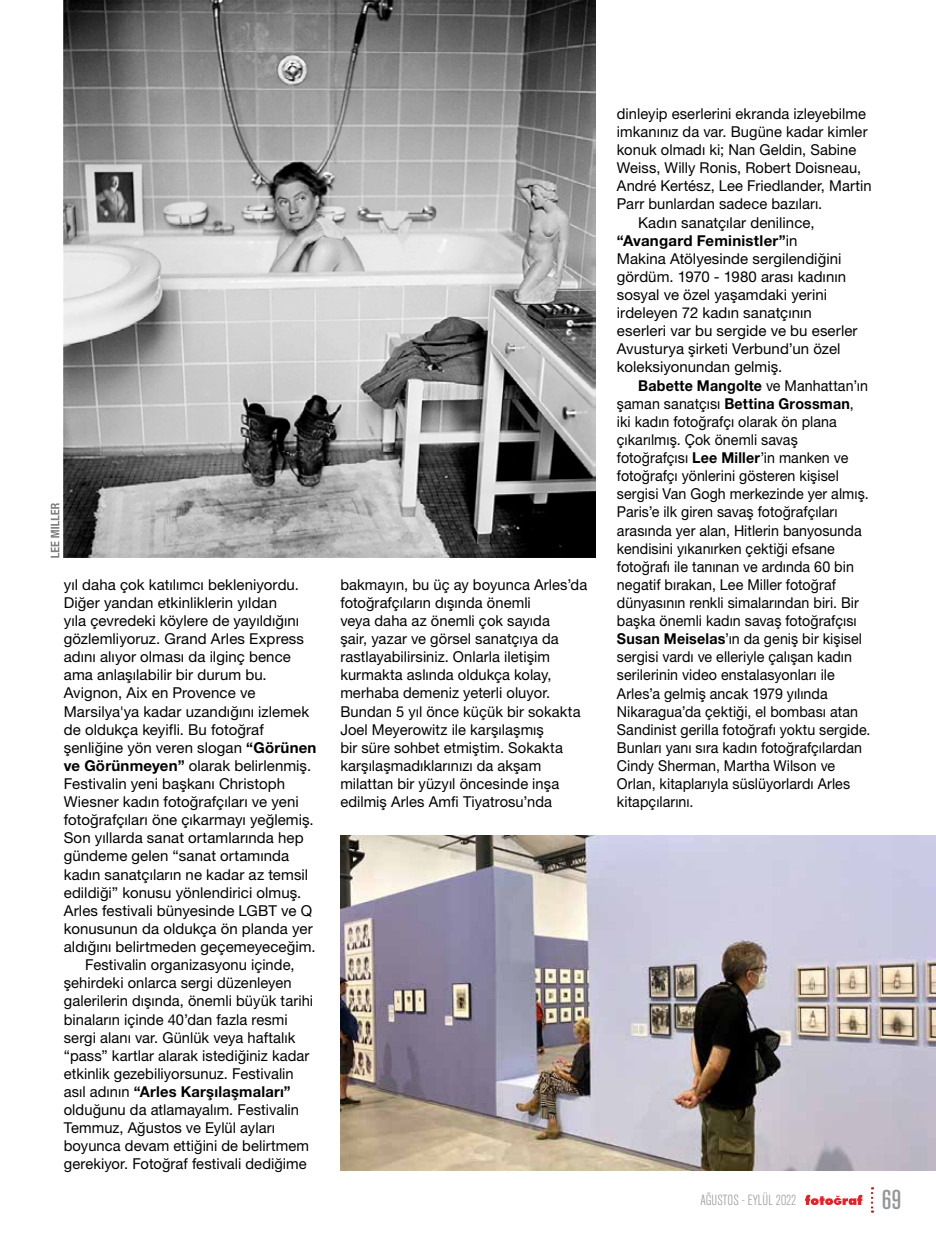
<style>
.page{position:relative;width:936px;height:1234px;background:#fff}
.page>*{position:absolute;margin:0;border:0;box-sizing:border-box;transform-origin:0 0}
.t1{font:500 condensed 27px "Akzidenz Grotesk Std";color:#939598}
.t2{font:15px/18.1px "Helvetica Neue LT Std";letter-spacing:.005em;color:#000}
.t3{font:15px "Helvetica Neue LT Std";letter-spacing:.005em;color:#000;scale:.95 1}
.t4{font:700 15px "Helvetica Neue LT Std";letter-spacing:.015em;color:#000}
.t5{font:700 15px "Helvetica Neue LT Std";letter-spacing:.015em;color:#000;scale:.95 1}
.t6{font:300 condensed 14.55px "Akzidenz Grotesk Std";color:#939598}
.s1{font-weight:700}
.s2{font-weight:400}
</style>
<div class="page">
<svg style="left:805px;top:1194px;width:57px;height:11px"></svg>
<svg style="left:870px;top:1187px;width:3px;height:25px"></svg>
<img style="left:64px;top:0;width:531px;height:557px">
<img style="left:340px;top:835px;width:595px;height:334px">
<svg style="left:51px;top:503px;width:8px;height:54px"></svg>
<p class="t2" style="left:64px;top:575px;width:237px">yıl daha çok katılımcı bekleniyordu.</p>
<p class="t2" style="left:64px;top:593px;width:215px">Diğer yandan etkinliklerin yıldan</p>
<p class="t2" style="left:64px;top:611px;width:237px">yıla çevredeki köylere de yayıldığını</p>
<p class="t2" style="left:64px;top:629px;width:242px">gözlemliyoruz. Grand Arles Express</p>
<p class="t2" style="left:64px;top:647px;width:228px">adını alıyor olması da ilginç bence</p>
<p class="t2" style="left:64px;top:665px;width:204px">ama anlaşılabilir bir durum bu.</p>
<p class="t2" style="left:64px;top:683px;width:193px">Avignon, Aix en Provence ve</p>
<p class="t2" style="left:64px;top:701px;width:247px">Marsilya'ya kadar uzandığını izlemek</p>
<p class="t2" style="left:64px;top:719px;width:201px">de oldukça keyifli. Bu fotoğraf</p>
<p class="t2" style="left:64px;top:738px;width:254px">şenliğine yön veren slogan <span class="s1">“Görünen</span></p>
<p class="t2" style="left:64px;top:756px;width:249px"><span class="s1">ve Görünmeyen”</span> olarak belirlenmiş.</p>
<p class="t2" style="left:64px;top:774px;width:223px">Festivalin yeni başkanı Christoph</p>
<p class="t2" style="left:64px;top:792px;width:236px">Wiesner kadın fotoğrafçıları ve yeni</p>
<p class="t2" style="left:64px;top:810px;width:251px">fotoğrafçıları öne çıkarmayı yeğlemiş.</p>
<p class="t2" style="left:64px;top:828px;width:241px">Son yıllarda sanat ortamlarında hep</p>
<p class="t2" style="left:64px;top:846px;width:227px">gündeme gelen “sanat ortamında</p>
<p class="t2" style="left:64px;top:864px;width:246px">kadın sanatçıların ne kadar az temsil</p>
<p class="t2" style="left:64px;top:882px;width:239px">edildiği” konusu yönlendirici olmuş.</p>
<p class="t2" style="left:64px;top:901px;width:250px">Arles festivali bünyesinde LGBT ve Q</p>
<p class="t2" style="left:64px;top:919px;width:250px">konusunun da oldukça ön planda yer</p>
<p class="t2" style="left:64px;top:937px;width:253px">aldığını belirtmeden geçemeyeceğim.</p>
<p class="t2" style="left:85px;top:955px;width:211px">Festivalin organizasyonu içinde,</p>
<p class="t2" style="left:64px;top:973px;width:229px">şehirdeki onlarca sergi düzenleyen</p>
<p class="t2" style="left:64px;top:991px;width:251px">galerilerin dışında, önemli büyük tarihi</p>
<p class="t2" style="left:64px;top:1009px;width:225px">binaların içinde 40’dan fazla resmi</p>
<p class="t2" style="left:64px;top:1027px;width:233px">sergi alanı var. Günlük veya haftalık</p>
<p class="t2" style="left:64px;top:1045px;width:247px">“pass” kartlar alarak istediğiniz kadar</p>
<p class="t2" style="left:64px;top:1063px;width:231px">etkinlik gezebiliyorsunuz. Festivalin</p>
<p class="t4" style="left:64px;top:1082px;width:228px"><span class="s2">asıl adının</span> “Arles Karşılaşmaları”</p>
<p class="t2" style="left:64px;top:1100px;width:237px">olduğunu da atlamayalım. Festivalin</p>
<p class="t2" style="left:64px;top:1118px;width:213px">Temmuz, Ağustos ve Eylül ayları</p>
<p class="t2" style="left:64px;top:1136px;width:247px">boyunca devam ettiğini de belirtmem</p>
<p class="t2" style="left:64px;top:1154px;width:244px">gerekiyor. Fotoğraf festivali dediğime</p>
<p class="t2" style="left:340px;top:575px;width:248px">bakmayın, bu üç ay boyunca Arles’da fotoğrafçıların dışında önemli<br>veya daha az önemli çok sayıda<br>şair, yazar ve görsel sanatçıya da rastlayabilirsiniz. Onlarla iletişim kurmakta aslında oldukça kolay, merhaba demeniz yeterli oluyor.<br>Bundan 5 yıl önce küçük bir sokakta Joel Meyerowitz ile karşılaşmış<br>bir süre sohbet etmiştim. Sokakta karşılaşmadıklarınızı da akşam milattan bir yüzyıl öncesinde inşa edilmiş Arles Amfi Tiyatrosu’nda</p>
<p class="t2" style="left:617px;top:104px;width:250px">dinleyip eserlerini ekranda izleyebilme</p>
<p class="t2" style="left:617px;top:122px;width:252px">imkanınız da var. Bugüne kadar kimler</p>
<p class="t2" style="left:617px;top:140px;width:241px">konuk olmadı ki; Nan Geldin, Sabine</p>
<p class="t2" style="left:617px;top:158px;width:246px">Weiss, Willy Ronis, Robert Doisneau,</p>
<p class="t2" style="left:617px;top:177px;width:256px">André Kertész, Lee Friedlander, Martin</p>
<p class="t2" style="left:617px;top:195px;width:207px">Parr bunlardan sadece bazıları.</p>
<p class="t2" style="left:638px;top:213px;width:178px">Kadın sanatçılar denilince,</p>
<p class="t4" style="left:617px;top:231px;width:182px">“Avangard Feministler”<span class="s2">in</span></p>
<p class="t2" style="left:617px;top:249px;width:226px">Makina Atölyesinde sergilendiğini</p>
<p class="t2" style="left:617px;top:267px;width:231px">gördüm. 1970 - 1980 arası kadının</p>
<p class="t2" style="left:617px;top:285px;width:212px">sosyal ve özel yaşamdaki yerini</p>
<p class="t2" style="left:617px;top:303px;width:196px">irdeleyen 72 kadın sanatçının</p>
<p class="t2" style="left:617px;top:321px;width:242px">eserleri var bu sergide ve bu eserler</p>
<p class="t2" style="left:617px;top:339px;width:225px">Avusturya şirketi Verbund’un özel</p>
<p class="t2" style="left:617px;top:358px;width:167px">koleksiyonundan gelmiş.</p>
<p class="t5" style="left:638px;top:376px;width:243px">Babette Mangolte <span class="s2">ve Manhattan’ın</span></p>
<p class="t3" style="left:617px;top:394px;width:251px">şaman sanatçısı <span class="s1">Bettina Grossman</span>,</p>
<p class="t3" style="left:617px;top:412px;width:233px">iki kadın fotoğrafçı olarak ön plana</p>
<p class="t3" style="left:617px;top:430px;width:192px">çıkarılmış. Çok önemli savaş</p>
<p class="t3" style="left:617px;top:448px;width:245px">fotoğrafçısı <span class="s1">Lee Miller</span>’in manken ve</p>
<p class="t3" style="left:617px;top:467px;width:235px">fotoğrafçı yönlerini gösteren kişisel</p>
<p class="t3" style="left:617px;top:485px;width:266px">sergisi Van Gogh merkezinde yer almış.</p>
<p class="t3" style="left:617px;top:503px;width:234px">Paris’e ilk giren savaş fotoğrafçıları</p>
<p class="t3" style="left:617px;top:521px;width:259px">arasında yer alan, Hitlerin banyosunda</p>
<p class="t3" style="left:617px;top:539px;width:231px">kendisini yıkanırken çektiği efsane</p>
<p class="t3" style="left:617px;top:557px;width:251px">fotoğrafı ile tanınan ve ardında 60 bin</p>
<p class="t3" style="left:617px;top:575px;width:232px">negatif bırakan, Lee Miller fotoğraf</p>
<p class="t3" style="left:617px;top:593px;width:256px">dünyasının renkli simalarından biri. Bir</p>
<p class="t3" style="left:617px;top:611px;width:254px">başka önemli kadın savaş fotoğrafçısı</p>
<p class="t3" style="left:617px;top:629px;width:259px"><span class="s1">Susan Meiselas</span>’ın da geniş bir kişisel</p>
<p class="t3" style="left:617px;top:648px;width:249px">sergisi vardı ve elleriyle çalışan kadın</p>
<p class="t3" style="left:617px;top:666px;width:231px">serilerinin video enstalasyonları ile</p>
<p class="t3" style="left:617px;top:684px;width:223px">Arles’a gelmiş ancak 1979 yılında</p>
<p class="t3" style="left:617px;top:702px;width:255px">Nikaragua’da çektiği, el bombası atan</p>
<p class="t3" style="left:617px;top:720px;width:268px">Sandinist gerilla fotoğrafı yoktu sergide.</p>
<p class="t3" style="left:617px;top:738px;width:260px">Bunları yanı sıra kadın fotoğrafçılardan</p>
<p class="t3" style="left:617px;top:756px;width:231px">Cindy Sherman, Martha Wilson ve</p>
<p class="t3" style="left:617px;top:774px;width:247px">Orlan, kitaplarıyla süslüyorlardı Arles</p>
<p class="t3" style="left:617px;top:792px;width:82px">kitapçılarını.</p>
<p class="t6" style="left:700px;top:1191px;width:98px">AĞUSTOS - EYLÜL 2022</p>
<h1 class="t1" style="left:881px;top:1184px;width:21px">69</h1>
</div>
